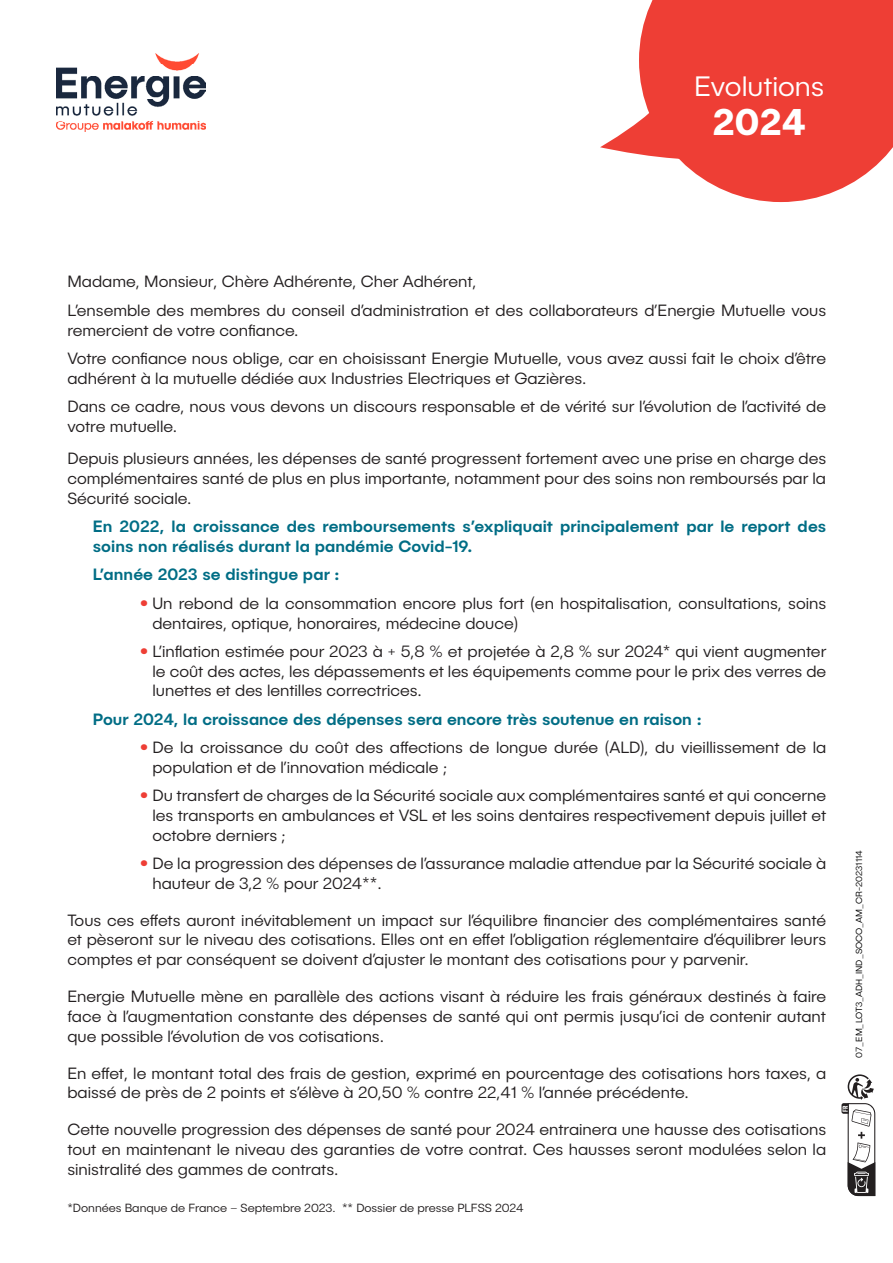
<style>
.page{position:relative;width:893px;height:1263px;background:#fff}
.page>*{position:absolute;margin:0;border:0;box-sizing:border-box;transform-origin:0 0}
.t1{font:700 37.35px "Publica Sans";color:#fff}
.t2{font:300 28.5px "Publica Sans";color:#fff}
.TEXTE_PRINCIPAL{font:300 16.5px/19.8px "Publica Sans";color:#231f20}
.TEXTE_PRINCIPAL-2{font:500 16.5px/19.8px "Publica Sans";color:#006d85}
.TEXTE_PRINCIPAL-3{font:300 12px "Publica Sans";color:#231f20}
.t3{font:300 9px "Publica Sans";color:#000}
.t4{font:700 7.2px "Flama Condensed";color:#fff}
.s1{font-weight:700;font-size:22.5px;color:#ee3e35}
</style>
<div class="page">
<img style="left:56px;top:53px;width:149px;height:79px">
<svg style="left:841px;top:1074px;width:35px;height:123px"></svg>
<svg style="left:600px;top:121px;width:39px;height:34px"></svg>
<svg style="left:639px;top:0;width:254px;height:202px;background:#ef524a"></svg>
<p class="t2" style="left:694px;top:69px;width:132px">Evolutions</p>
<p class="t1" style="left:712px;top:97px;width:95px">2024</p>
<p class="TEXTE_PRINCIPAL" style="left:67px;top:271px;width:411px">Madame, Monsieur, Chère Adhérente, Cher Adhérent,</p>
<p class="TEXTE_PRINCIPAL" style="left:67px;top:300px;width:760px">L’ensemble des membres du conseil d’administration et des collaborateurs d’Energie Mutuelle vous remercient de votre confiance.</p>
<p class="TEXTE_PRINCIPAL" style="left:67px;top:348px;width:760px">Votre confiance nous oblige, car en choisissant Energie Mutuelle, vous avez aussi fait le choix d’être adhérent à la mutuelle dédiée aux Industries Electriques et Gazières.</p>
<p class="TEXTE_PRINCIPAL" style="left:67px;top:396px;width:760px">Dans ce cadre, nous vous devons un discours responsable et de vérité sur l’évolution de l’activité de votre mutuelle.</p>
<p class="TEXTE_PRINCIPAL" style="left:67px;top:448px;width:760px;text-align:justify">Depuis plusieurs années, les dépenses de santé progressent fortement avec une prise en charge des complémentaires santé de plus en plus importante, notamment pour des soins non remboursés par la Sécurité sociale.</p>
<p class="TEXTE_PRINCIPAL-2" style="left:93px;top:516px;width:735px">En 2022, la croissance des remboursements s’expliquait principalement par le report des soins non réalisés durant la pandémie Covid-19.</p>
<p class="TEXTE_PRINCIPAL-2" style="left:93px;top:564px;width:248px">L’année 2023 se distingue par :</p>
<p class="TEXTE_PRINCIPAL" style="left:152px;top:593px;width:675px;text-indent:-13px"><span class="s1">•</span> Un rebond de la consommation encore plus fort (en hospitalisation, consultations, soins dentaires, optique, honoraires, médecine douce)</p>
<p class="TEXTE_PRINCIPAL" style="left:152px;top:641px;width:675px;text-align:justify;text-indent:-13px"><span class="s1">•</span> L’inflation estimée pour 2023 à + 5,8 % et projetée à 2,8 % sur 2024* qui vient augmenter le coût des actes, les dépassements et les équipements comme pour le prix des verres de lunettes et des lentilles correctrices.</p>
<p class="TEXTE_PRINCIPAL-2" style="left:93px;top:708px;width:611px">Pour 2024, la croissance des dépenses sera encore très soutenue en raison :</p>
<p class="TEXTE_PRINCIPAL" style="left:152px;top:737px;width:675px;text-indent:-13px"><span class="s1">•</span> De la croissance du coût des affections de longue durée (ALD), du vieillissement de la population et de l’innovation médicale ;</p>
<p class="TEXTE_PRINCIPAL" style="left:152px;top:785px;width:675px;text-align:justify;text-indent:-13px"><span class="s1">•</span> Du transfert de charges de la Sécurité sociale aux complémentaires santé et qui concerne les transports en ambulances et VSL et les soins dentaires respectivement depuis juillet et octobre derniers ;</p>
<p class="TEXTE_PRINCIPAL" style="left:152px;top:853px;width:675px;text-indent:-13px"><span class="s1">•</span> De la progression des dépenses de l’assurance maladie attendue par la Sécurité sociale à hauteur de 3,2 % pour 2024**.</p>
<p class="TEXTE_PRINCIPAL" style="left:67px;top:910px;width:760px;text-align:justify">Tous ces effets auront inévitablement un impact sur l’équilibre financier des complémentaires santé et pèseront sur le niveau des cotisations. Elles ont en effet l’obligation réglementaire d’équilibrer leurs comptes et par conséquent se doivent d’ajuster le montant des cotisations pour y parvenir.</p>
<p class="TEXTE_PRINCIPAL" style="left:67px;top:986px;width:760px;text-align:justify">Energie Mutuelle mène en parallèle des actions visant à réduire les frais généraux destinés à faire face à l’augmentation constante des dépenses de santé qui ont permis jusqu’ici de contenir autant que possible l’évolution de vos cotisations.</p>
<p class="TEXTE_PRINCIPAL" style="left:67px;top:1062px;width:760px">En effet, le montant total des frais de gestion, exprimé en pourcentage des cotisations hors taxes, a baissé de près de 2 points et s’élève à 20,50 % contre 22,41 % l’année précédente.</p>
<p class="TEXTE_PRINCIPAL" style="left:67px;top:1119px;width:760px;text-align:justify">Cette nouvelle progression des dépenses de santé pour 2024 entrainera une hausse des cotisations tout en maintenant le niveau des garanties de votre contrat. Ces hausses seront modulées selon la sinistralité des gammes de contrats.</p>
<p class="TEXTE_PRINCIPAL-3" style="left:67px;top:1200px;width:458px">*Données Banque de France – Septembre 2023. ** Dossier de presse PLFSS 2024</p>
<p class="t3" style="left:853px;top:1057px;width:209px;rotate:-90deg">07_EM_LOT3_ADH_IND_SOCO_AM_CR-20231114</p>
<p class="t4" style="left:840px;top:1111px;width:8px;rotate:-90deg">FR</p>
</div>
